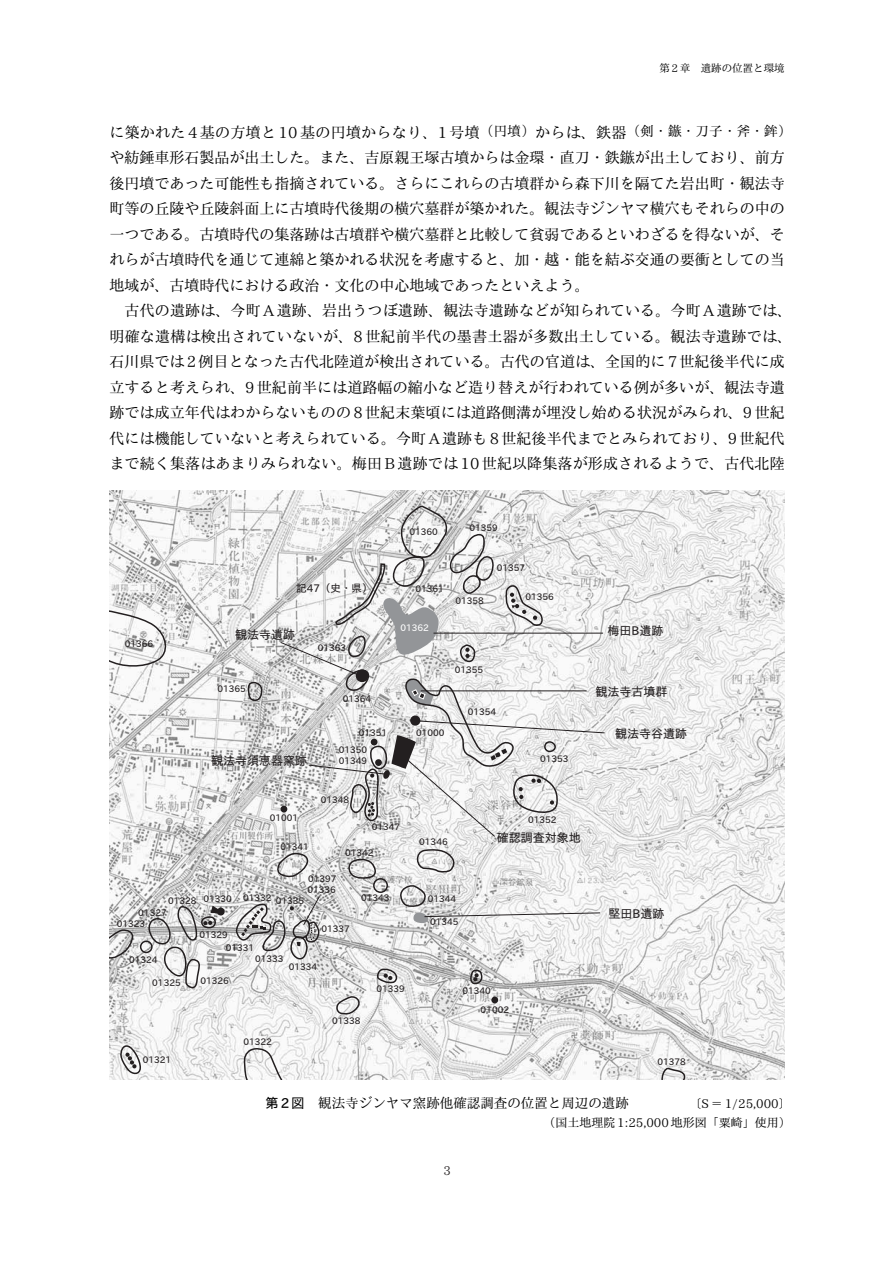
<style>
.page{position:relative;width:893px;height:1263px;background:#fff}
.page>*{position:absolute;margin:0;border:0;box-sizing:border-box;transform-origin:0 0}
.t1{font:15px/25.5px "TB Mincho M";letter-spacing:.005em;color:#000}
.t2{font:13.5px "TB Mincho M";color:#000}
.t3{font:12px "TB Gothic M";color:#231f20}
.t4{font:12px/19.2px "TB Mincho M";color:#000;text-align:right}
.t5{font:12px "TB Mincho M";color:#231f20}
.t6{font:10.5px "TB Mincho M";color:#000}
.t7{font:10.5px "TB Gothic M";color:#231f20}
.t8{font:9px/10.9px "TB Gothic M";color:#231f20}
.t9{font:9px "TB Gothic M";color:#fff}
.s1{font-size:13.5px}
.s2{font-family:"TB Gothic M"}
</style>
<div class="page">
<img style="left:109px;top:491px;width:675px;height:589px">
<svg style="left:109px;top:563px;width:449px;height:453px"></svg>
<svg style="left:119px;top:919px;width:567px;height:161px"></svg>
<svg style="left:473px;top:973px;width:5px;height:8px"></svg>
<svg style="left:383px;top:974px;width:9px;height:6px"></svg>
<svg style="left:203px;top:921px;width:9px;height:4px"></svg>
<svg style="left:125px;top:1053px;width:11px;height:15px"></svg>
<div style="left:217px;top:908px;width:8px;height:8px;background:#231f20;border-radius:50%"></div>
<svg style="left:210px;top:906px;width:10px;height:7px"></svg>
<svg style="left:274px;top:848px;width:181px;height:98px"></svg>
<svg style="left:241px;top:907px;width:25px;height:29px"></svg>
<div style="left:491px;top:997px;width:7px;height:6px;background:#231f20;border-radius:50%"></div>
<svg style="left:303px;top:633px;width:302px;height:292px"></svg>
<svg style="left:280px;top:506px;width:264px;height:331px"></svg>
<p class="t6" style="left:659px;top:64px;width:127px">第2章　遺跡の位置と環境</p>
<p class="t1" style="left:109px;top:121px;width:683px">に築かれた 4 基の方墳と 10 基の円墳からなり、1 号墳<span class="s1">（円墳）</span>からは、鉄器<span class="s1">（剣・鏃・刀子・斧・鉾）</span>や紡錘車形石製品が出土した。また、吉原親王塚古墳からは金環・直刀・鉄鏃が出土しており、前方後円墳であった可能性も指摘されている。さらにこれらの古墳群から森下川を隔てた岩出町・観法寺町等の丘陵や丘陵斜面上に古墳時代後期の横穴墓群が築かれた。観法寺ジンヤマ横穴もそれらの中の一つである。古墳時代の集落跡は古墳群や横穴墓群と比較して貧弱であるといわざるを得ないが、それらが古墳時代を通じて連綿と築かれる状況を考慮すると、加・越・能を結ぶ交通の要衝としての当地域が、古墳時代における政治・文化の中心地域であったといえよう。</p>
<p class="t1" style="left:109px;top:300px;width:684px;text-indent:15px">古代の遺跡は、今町 A 遺跡、岩出うつぼ遺跡、観法寺遺跡などが知られている。今町 A 遺跡では、明確な遺構は検出されていないが、8 世紀前半代の墨書土器が多数出土している。観法寺遺跡では、石川県では 2 例目となった古代北陸道が検出されている。古代の官道は、全国的に 7 世紀後半代に成立すると考えられ、9 世紀前半には道路幅の縮小など造り替えが行われている例が多いが、観法寺遺跡では成立年代はわからないものの 8 世紀末葉頃には道路側溝が埋没し始める状況がみられ、9 世紀代には機能していないと考えられている。今町 A 遺跡も 8 世紀後半代までとみられており、9 世紀代まで続く集落はあまりみられない。梅田 B 遺跡では 10 世紀以降集落が形成されるようで、古代北陸</p>
<p class="t8" style="left:125px;top:640px;width:30px">01366</p>
<p class="t7" style="left:296px;top:584px;width:78px">記47（史・県）</p>
<p class="t3" style="left:235px;top:630px;width:61px">観法寺遺跡</p>
<p class="t8" style="left:317px;top:643px;width:30px">01363</p>
<p class="t8" style="left:217px;top:685px;width:30px">01365</p>
<p class="t3" style="left:211px;top:756px;width:97px">観法寺須恵器窯跡</p>
<p class="t8" style="left:343px;top:694px;width:30px">01364</p>
<p class="t8" style="left:359px;top:729px;width:30px">01351</p>
<p class="t8" style="left:339px;top:757px;width:30px">01349</p>
<p class="t8" style="left:321px;top:795px;width:30px">01348</p>
<p class="t8" style="left:339px;top:745px;width:30px">01350</p>
<p class="t8" style="left:409px;top:527px;width:30px">01360</p>
<p class="t8" style="left:415px;top:585px;width:30px">01361</p>
<p class="t9" style="left:400px;top:624px;width:30px">01362</p>
<p class="t8" style="left:469px;top:523px;width:30px">01359</p>
<p class="t8" style="left:497px;top:564px;width:30px">01357</p>
<p class="t8" style="left:455px;top:596px;width:30px">01358</p>
<p class="t8" style="left:525px;top:593px;width:30px">01356</p>
<p class="t8" style="left:455px;top:665px;width:30px">01355</p>
<p class="t8" style="left:416px;top:729px;width:30px">01000</p>
<p class="t8" style="left:467px;top:708px;width:30px">01354</p>
<p class="t8" style="left:540px;top:754px;width:30px">01353</p>
<p class="t8" style="left:270px;top:813px;width:30px">01001</p>
<p class="t8" style="left:280px;top:843px;width:30px">01341</p>
<p class="t8" style="left:372px;top:822px;width:30px">01347</p>
<p class="t8" style="left:345px;top:849px;width:30px">01342</p>
<p class="t8" style="left:419px;top:838px;width:30px">01346</p>
<p class="t8" style="left:528px;top:816px;width:30px">01352</p>
<p class="t3" style="left:497px;top:833px;width:85px">確認調査対象地</p>
<p class="t8" style="left:307px;top:875px;width:30px">01397<br>01336</p>
<p class="t8" style="left:321px;top:925px;width:30px">01337</p>
<p class="t8" style="left:289px;top:962px;width:30px">01334</p>
<p class="t8" style="left:204px;top:894px;width:69px">01330 01332</p>
<p class="t8" style="left:168px;top:896px;width:30px">01328</p>
<p class="t8" style="left:276px;top:897px;width:30px">01335</p>
<p class="t8" style="left:117px;top:908px;width:51px;text-indent:22px">01327<br>01323</p>
<p class="t8" style="left:199px;top:930px;width:30px">01329</p>
<p class="t8" style="left:226px;top:943px;width:30px">01331</p>
<p class="t8" style="left:200px;top:977px;width:30px">01326</p>
<p class="t8" style="left:255px;top:955px;width:30px">01333</p>
<p class="t8" style="left:129px;top:956px;width:30px">01324</p>
<p class="t8" style="left:152px;top:978px;width:30px">01325</p>
<p class="t8" style="left:361px;top:894px;width:30px">01343</p>
<p class="t8" style="left:428px;top:894px;width:30px">01344</p>
<p class="t8" style="left:430px;top:917px;width:30px">01345</p>
<p class="t8" style="left:376px;top:984px;width:30px">01339</p>
<p class="t8" style="left:480px;top:982px;width:30px;line-height:19.6px;text-indent:-18px">01340<br>01002</p>
<p class="t8" style="left:143px;top:1055px;width:30px">01321</p>
<p class="t8" style="left:243px;top:1038px;width:30px">01322</p>
<p class="t8" style="left:332px;top:1016px;width:30px">01338</p>
<p class="t3" style="left:607px;top:626px;width:57px">梅田B遺跡</p>
<p class="t3" style="left:595px;top:687px;width:73px">観法寺古墳群</p>
<p class="t3" style="left:615px;top:729px;width:73px">観法寺谷遺跡</p>
<p class="t3" style="left:608px;top:909px;width:57px">堅田B遺跡</p>
<p class="t8" style="left:657px;top:1057px;width:30px">01378</p>
<p class="t2" style="left:265px;top:1098px;width:365px"><span class="s2">第2図</span> 観法寺ジンヤマ窯跡他確認調査の位置と周辺の遺跡</p>
<p class="t4" style="left:543px;top:1095px;width:249px">〔S ＝ 1/25,000〕<br>（国土地理院 1:25,000 地形図「粟崎」使用）</p>
<p class="t5" style="left:443px;top:1166px;width:9px">3</p>
</div>
